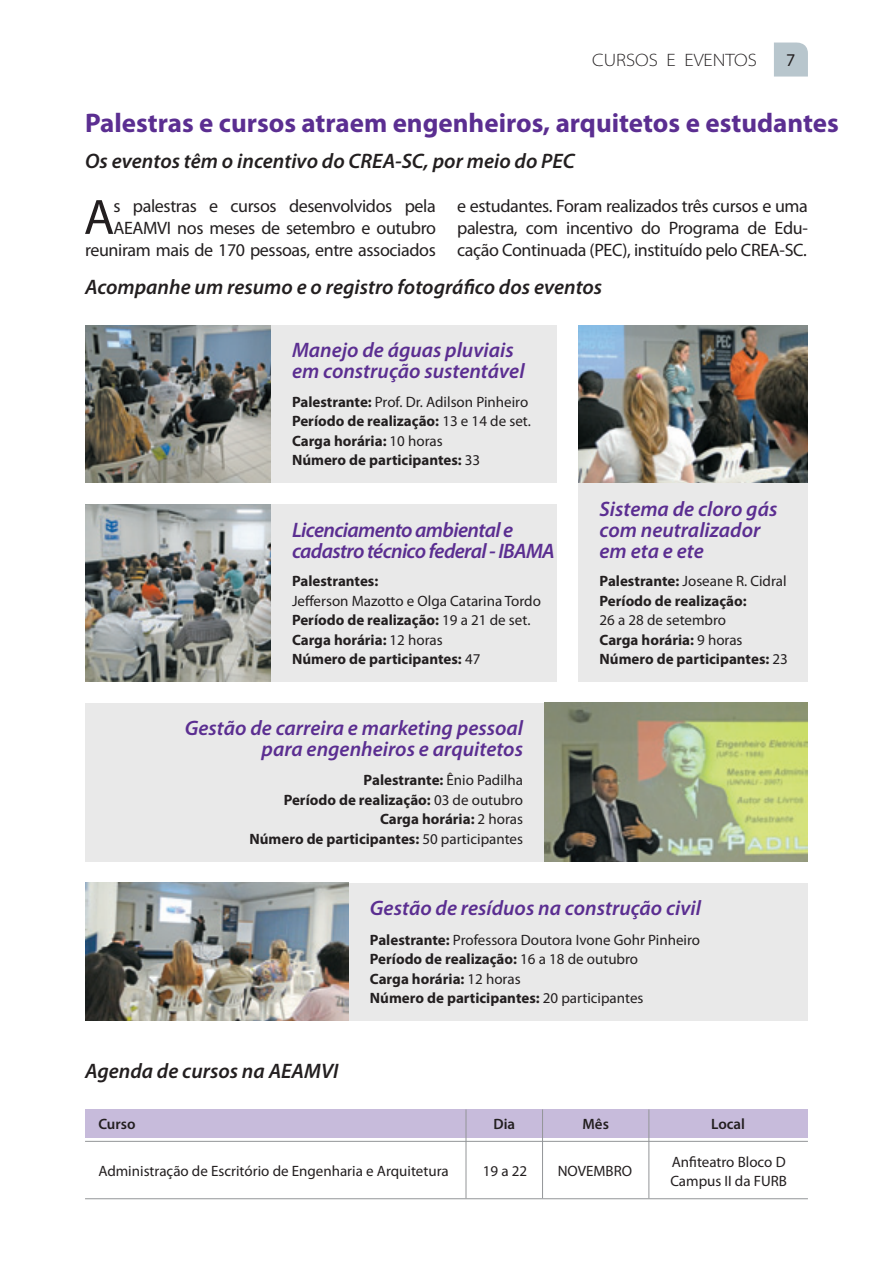
<style>
.page{position:relative;width:893px;height:1263px;background:#fff}
.page>*{position:absolute;margin:0;border:0;box-sizing:border-box;transform-origin:0 0}
.t1{font:50.1px "Myriad Pro";color:#231f20}
.t2{font:700 27px "Myriad Pro";color:#5b2e91}
.t3{font:italic 600 21px/21px "Myriad Pro";color:#5b2e91}
.t4{font:italic 600 21px "Myriad Pro";color:#231f20}
.t5{font:italic 600 21px/21px "Myriad Pro";letter-spacing:-.03em;color:#5b2e91}
.t6{font:18px/21.6px "Myriad Pro";letter-spacing:-.02em;color:#231f20;text-align:right}
.t7{font:300 semi-expanded 18px "Myriad Pro";color:#231f20}
.t8{font:700 15px/19.5px "Myriad Pro";color:#231f20}
.t9{font:15px/19.5px "Myriad Pro";color:#231f20}
.t10{font:600 15px "Myriad Pro";color:#231f20}
.s1{font-weight:400}
.s2{font-weight:700}
</style>
<div class="page">
<div style="left:271px;top:325px;width:286px;height:158px;background:#e9e9e9"></div>
<div style="left:271px;top:504px;width:286px;height:177px;background:#e9e9e9"></div>
<div style="left:578px;top:473px;width:230px;height:208px;background:#e9e9e9"></div>
<div style="left:349px;top:883px;width:459px;height:138px;background:#e9e9e9"></div>
<div style="left:85px;top:703px;width:459px;height:158px;background:#e9e9e9"></div>
<svg style="left:774px;top:42px;width:34px;height:35px"></svg>
<div style="left:85px;top:1109px;width:381px;height:29px;background:#c7bbdb"></div>
<div style="left:466px;top:1109px;width:77px;height:29px;background:#c7bbdb"></div>
<div style="left:542px;top:1109px;width:107px;height:29px;background:#c7bbdb"></div>
<div style="left:649px;top:1109px;width:159px;height:29px;background:#c7bbdb"></div>
<hr style="left:85px;top:1141px;width:723px;height:1px;background:#939598">
<hr style="left:466px;top:1109px;width:1px;height:89px;background:#939598">
<hr style="left:542px;top:1109px;width:1px;height:89px;background:#939598">
<hr style="left:648px;top:1109px;width:1px;height:89px;background:#939598">
<hr style="left:85px;top:1198px;width:723px;height:1px;background:#939598">
<img style="left:85px;top:325px;width:186px;height:158px">
<img style="left:85px;top:504px;width:186px;height:177px">
<img style="left:578px;top:325px;width:230px;height:158px">
<img style="left:85px;top:882px;width:264px;height:139px">
<img style="left:544px;top:703px;width:264px;height:158px">
<p class="t7" style="left:592px;top:50px;width:166px">CURSOS E EVENTOS</p>
<p class="t6" style="left:786px;top:49px;width:11px">7</p>
<h2 class="t2" style="left:85px;top:107px;width:755px">Palestras e cursos atraem engenheiros, arquitetos e estudantes</h2>
<h3 class="t4" style="left:85px;top:150px;width:491px">Os eventos têm o incentivo do CREA-SC, por meio do PEC</h3>
<p class="t6" style="left:85px;top:196px;width:352px">s palestras e cursos desenvolvidos pela<br>AEAMVI nos meses de setembro e outubro reuniram mais de 170 pessoas, entre associados</p>
<p class="t6" style="left:457px;top:196px;width:352px;text-align:justify">e estudantes. Foram realizados três cursos e uma palestra, com incentivo do Programa de Edu&shy;cação Continuada (PEC), instituído pelo CREA-SC.</p>
<h1 class="t1" style="left:84px;top:190px;width:32px">A</h1>
<h3 class="t4" style="left:85px;top:276px;width:519px">Acompanhe um resumo e o registro fotográfico dos eventos</h3>
<h3 class="t3" style="left:292px;top:340px;width:234px">Manejo de águas pluviais em construção sustentável</h3>
<p class="t8" style="left:292px;top:392px;width:240px">Palestrante: <span class="s1">Prof. Dr. Adilson Pinheiro<br></span>Período de realização: <span class="s1">13 e 14 de set.<br></span>Carga horária: <span class="s1">10 horas<br></span>Número de participantes: <span class="s1">33</span></p>
<h3 class="t5" style="left:292px;top:520px;width:264px">Licenciamento ambiental e cadastro técnico federal - IBAMA</h3>
<p class="t8" style="left:292px;top:572px;width:88px">Palestrantes:</p>
<p class="t8" style="left:292px;top:591px;width:250px"><span class="s1">Jefferson Mazotto e Olga Catarina Tordo<br></span>Período de realização: <span class="s1">19 a 21 de set.<br></span>Carga horária: <span class="s1">12 horas<br></span>Número de participantes: <span class="s1">47</span></p>
<h3 class="t3" style="left:185px;top:718px;width:340px;text-align:right">Gestão de carreira e marketing pessoal para engenheiros e arquitetos</h3>
<p class="t8" style="left:249px;top:771px;width:275px;text-align:right">Palestrante: <span class="s1">Ênio Padilha<br></span>Período de realização: <span class="s1">03 de outubro<br></span>Carga horária: <span class="s1">2 horas<br></span>Número de participantes: <span class="s1">50 participantes</span></p>
<h3 class="t3" style="left:600px;top:499px;width:179px">Sistema de cloro gás com neutralizador em eta e ete</h3>
<p class="t8" style="left:600px;top:572px;width:189px">Palestrante: <span class="s1">Joseane R. Cidral<br></span>Período de realização:</p>
<p class="t8" style="left:600px;top:611px;width:190px"><span class="s1">26 a 28 de setembro<br></span>Carga horária: <span class="s1">9 horas<br></span>Número de participantes: <span class="s1">23</span></p>
<h3 class="t3" style="left:370px;top:898px;width:333px">Gestão de resíduos na construção civil</h3>
<p class="t9" style="left:370px;top:930px;width:332px"><span class="s2">Palestrante:</span> Professora Doutora Ivone Gohr Pinheiro <span class="s2">Período de realização:</span> 16 a 18 de outubro<br><span class="s2">Carga horária:</span> 12 horas<br><span class="s2">Número de participantes:</span> 20 participantes</p>
<h3 class="t4" style="left:85px;top:1060px;width:255px">Agenda de cursos na AEAMVI</h3>
<p class="t10" style="left:98px;top:1116px;width:39px">Curso</p>
<p class="t10" style="left:493px;top:1116px;width:23px">Dia</p>
<p class="t10" style="left:582px;top:1116px;width:28px">Mês</p>
<p class="t10" style="left:711px;top:1116px;width:35px">Local</p>
<p class="t9" style="left:98px;top:1162px;width:352px">Administração de Escritório de Engenharia e Arquitetura</p>
<p class="t9" style="left:483px;top:1162px;width:46px">19 a 22</p>
<p class="t9" style="left:558px;top:1162px;width:76px">NOVEMBRO</p>
<p class="t9" style="left:670px;top:1152px;width:118px">Anfiteatro Bloco D<br>Campus II da FURB</p>
</div>
